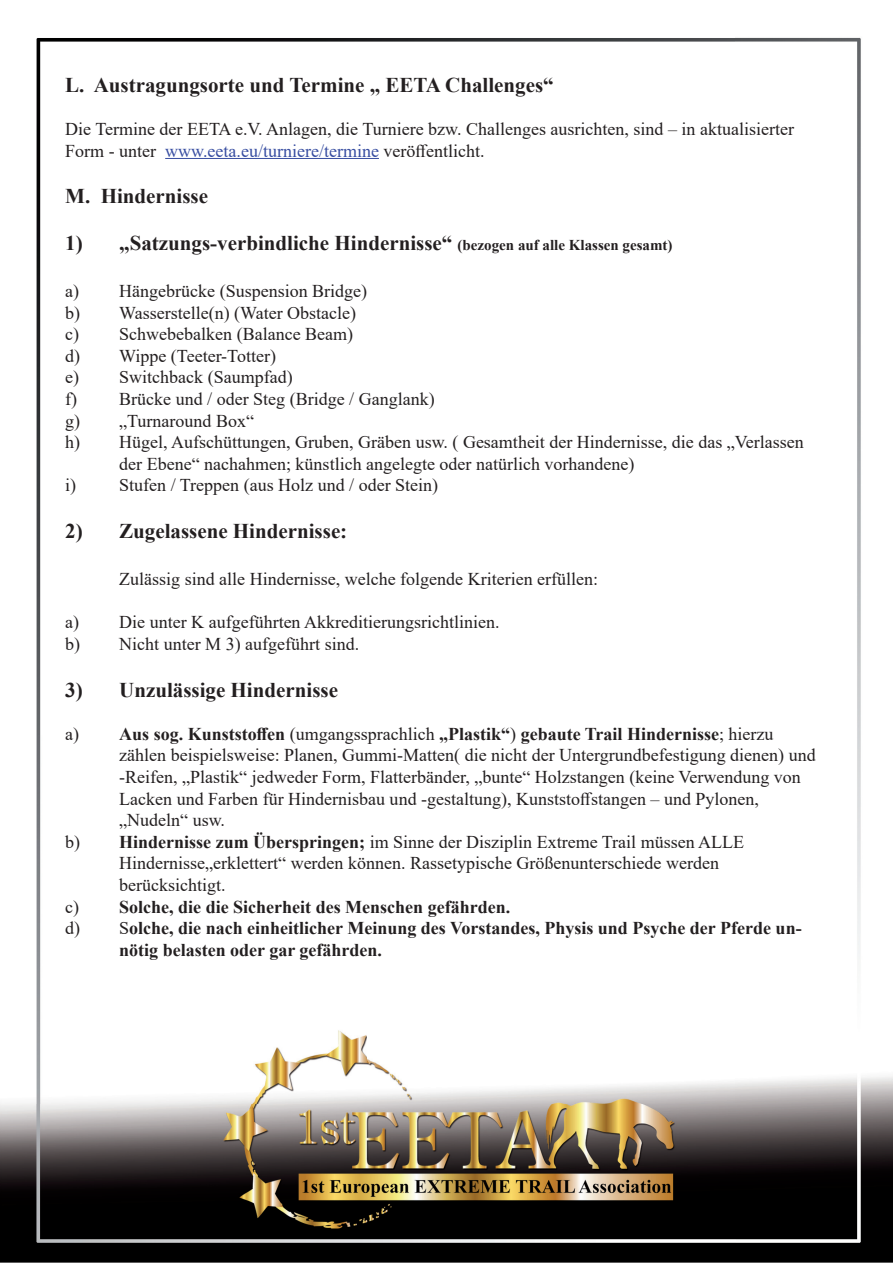
<style>
.page{position:relative;width:893px;height:1263px;background:#fff}
.page>*{position:absolute;margin:0;border:0;box-sizing:border-box;transform-origin:0 0}
.t1{font:700 21px "Times New Roman";color:#231f20}
.t2{font:18px/21.6px "Times New Roman";color:#231f20}
.t3{font:700 18px "Times New Roman";color:#231f20}
.s1{color:#374da1}
.s2{font-size:15px}
.s3{font-weight:400}
.s4{font-weight:700}
</style>
<div class="page">
<img style="left:0;top:37px;width:893px;height:1226px">
<hr style="left:165px;top:158px;width:214px;height:1px;background:#374da1">
<p class="t1" style="left:65px;top:70px;width:490px">L. Austragungsorte und Termine „ EETA Challenges“</p>
<p class="t2" style="left:65px;top:117px;width:730px">Die Termine der EETA e.V. Anlagen, die Turniere bzw. Challenges ausrichten, sind – in aktualisierter<br>Form - unter <span class="s1">www.eeta.eu/turniere/termine</span> veröffentlicht.</p>
<p class="t1" style="left:65px;top:181px;width:144px">M. Hindernisse</p>
<p class="t1" style="left:65px;top:228px;width:609px">1) „Satzungs-verbindliche Hindernisse“ <span class="s2">(bezogen auf alle Klassen gesamt)</span></p>
<p class="t2" style="left:65px;top:279px;width:303px">a) Hängebrücke (Suspension Bridge)</p>
<p class="t2" style="left:65px;top:301px;width:293px">b) Wasserstelle(n) (Water Obstacle)</p>
<p class="t2" style="left:65px;top:323px;width:289px">c) Schwebebalken (Balance Beam)</p>
<p class="t2" style="left:65px;top:344px;width:212px">d) Wippe (Teeter-Totter)</p>
<p class="t2" style="left:65px;top:366px;width:229px">e) Switchback (Saumpfad)</p>
<p class="t2" style="left:65px;top:387px;width:371px">f) Brücke und / oder Steg (Bridge / Ganglank)</p>
<p class="t2" style="left:65px;top:409px;width:190px">g) „Turnaround Box“</p>
<p class="t2" style="left:65px;top:431px;width:740px">h) Hügel, Aufschüttungen, Gruben, Gräben usw. ( Gesamtheit der Hindernisse, die das „Verlassen</p>
<p class="t2" style="left:119px;top:452px;width:517px">der Ebene“ nachahmen; künstlich angelegte oder natürlich vorhandene)</p>
<p class="t2" style="left:65px;top:474px;width:374px">i) Stufen / Treppen (aus Holz und / oder Stein)</p>
<p class="t1" style="left:65px;top:516px;width:284px">2) Zugelassene Hindernisse:</p>
<p class="t2" style="left:119px;top:567px;width:480px">Zulässig sind alle Hindernisse, welche folgende Kriterien erfüllen:</p>
<p class="t2" style="left:65px;top:611px;width:436px">a) Die unter K aufgeführten Akkreditierungsrichtlinien. b) Nicht unter M 3) aufgeführt sind.</p>
<p class="t1" style="left:65px;top:674px;width:274px">3) Unzulässige Hindernisse</p>
<p class="t3" style="left:65px;top:721px;width:710px"><span class="s3">a)</span> Aus sog. Kunststoffen <span class="s3">(umgangssprachlich</span> „Plastik“<span class="s3">)</span> gebaute Trail Hindernisse<span class="s3">; hierzu</span></p>
<p class="t2" style="left:119px;top:744px;width:698px">zählen beispielsweise: Planen, Gummi-Matten( die nicht der Untergrundbefestigung dienen) und</p>
<p class="t2" style="left:119px;top:765px;width:683px">-Reifen, „Plastik“ jedweder Form, Flatterbänder, „bunte“ Holzstangen (keine Verwendung von</p>
<p class="t2" style="left:119px;top:787px;width:641px">Lacken und Farben für Hindernisbau und -gestaltung), Kunststoffstangen – und Pylonen,</p>
<p class="t2" style="left:119px;top:809px;width:107px">„Nudeln“ usw.</p>
<p class="t2" style="left:65px;top:830px;width:680px">b) <span class="s4">Hindernisse zum Überspringen;</span> im Sinne der Disziplin Extreme Trail müssen ALLE</p>
<p class="t2" style="left:119px;top:852px;width:601px">Hindernisse„erklettert“ werden können. Rassetypische Größenunterschiede werden</p>
<p class="t2" style="left:119px;top:873px;width:108px">berücksichtigt.</p>
<p class="t3" style="left:65px;top:893px;width:446px"><span class="s3">c)</span> Solche, die die Sicherheit des Menschen gefährden.</p>
<p class="t3" style="left:65px;top:915px;width:738px"><span class="s3">d) S</span>olche, die nach einheitlicher Meinung des Vorstandes, Physis und Psyche der Pferde un-</p>
<p class="t3" style="left:119px;top:937px;width:264px">nötig belasten oder gar gefährden.</p>
</div>
